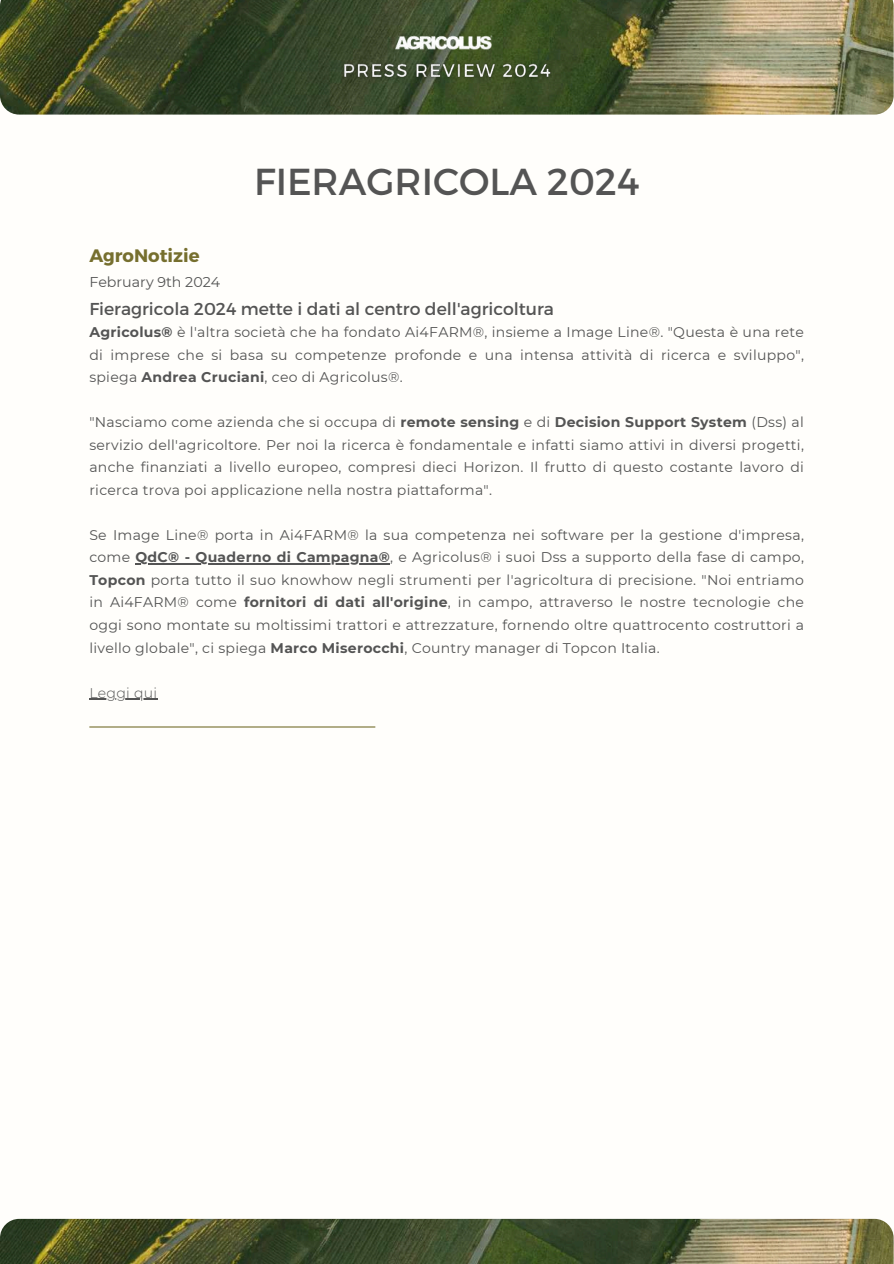
<style>
.page{position:relative;width:894px;height:1264px;background:#fff}
.page>*{position:absolute;margin:0;border:0;box-sizing:border-box;transform-origin:0 0}
.t1{font:37.5px "Montserrat";color:#545454}
.t2{font:700 18px "Montserrat";color:#766f2e}
.t3{font:17.25px "Montserrat";color:#545454}
.t4{font:14.25px "Montserrat";color:#545454}
.t5{font:14.1px/22.5px "Montserrat";letter-spacing:.02em;color:#545454;text-align:justify}
.t6{font:300 14.1px "Montserrat";letter-spacing:.02em;color:#545454}
.s1{font-weight:700}
</style>
<div class="page">
<div style="left:0;top:0;width:893px;height:1263px;background:#fffefb"></div>
<hr style="left:135px;top:563px;width:255px;height:1px;background:#545454">
<hr style="left:89px;top:698px;width:68px;height:1px;background:#545454">
<hr style="left:89px;top:726px;width:286px;height:1px;background:#766f2e">
<img style="left:0;top:0;width:893px;height:115px">
<img style="left:387px;top:0;width:112px;height:86px">
<img style="left:338px;top:57px;width:218px;height:28px">
<img style="left:0;top:1218px;width:893px;height:45px">
<p class="t2" style="left:89px;top:243px;width:112px">AgroNotizie</p>
<p class="t4" style="left:89px;top:273px;width:132px">February 9th 2024</p>
<h1 class="t1" style="left:254px;top:157px;width:387px">FIERAGRICOLA 2024</h1>
<p class="t3" style="left:89px;top:298px;width:466px">Fieragricola 2024 mette i dati al centro dell'agricoltura</p>
<p class="t5" style="left:89px;top:321px;width:716px"><span class="s1">Agricolus®</span> è l'altra società che ha fondato Ai4FARM®, insieme a Image Line®. "Questa è una rete di imprese che si basa su competenze profonde e una intensa attività di ricerca e sviluppo", spiega <span class="s1">Andrea Cruciani</span>, ceo di Agricolus®.</p>
<p class="t5" style="left:89px;top:411px;width:716px">"Nasciamo come azienda che si occupa di <span class="s1">remote sensing</span> e di <span class="s1">Decision Support System</span> (Dss) al servizio dell'agricoltore. Per noi la ricerca è fondamentale e infatti siamo attivi in diversi progetti, anche finanziati a livello europeo, compresi dieci Horizon. Il frutto di questo costante lavoro di ricerca trova poi applicazione nella nostra piattaforma".</p>
<p class="t5" style="left:89px;top:523px;width:716px">Se Image Line® porta in Ai4FARM® la sua competenza nei software per la gestione d'impresa, come <span class="s1">QdC® - Quaderno di Campagna®</span>, e Agricolus® i suoi Dss a supporto della fase di campo, <span class="s1">Topcon</span> porta tutto il suo knowhow negli strumenti per l'agricoltura di precisione. "Noi entriamo in Ai4FARM® come <span class="s1">fornitori di dati all'origine</span>, in campo, attraverso le nostre tecnologie che oggi sono montate su moltissimi trattori e attrezzature, fornendo oltre quattrocento costruttori a livello globale", ci spiega <span class="s1">Marco Miserocchi</span>, Country manager di Topcon Italia.</p>
<p class="t6" style="left:89px;top:684px;width:69px">Leggi qui</p>
</div>
